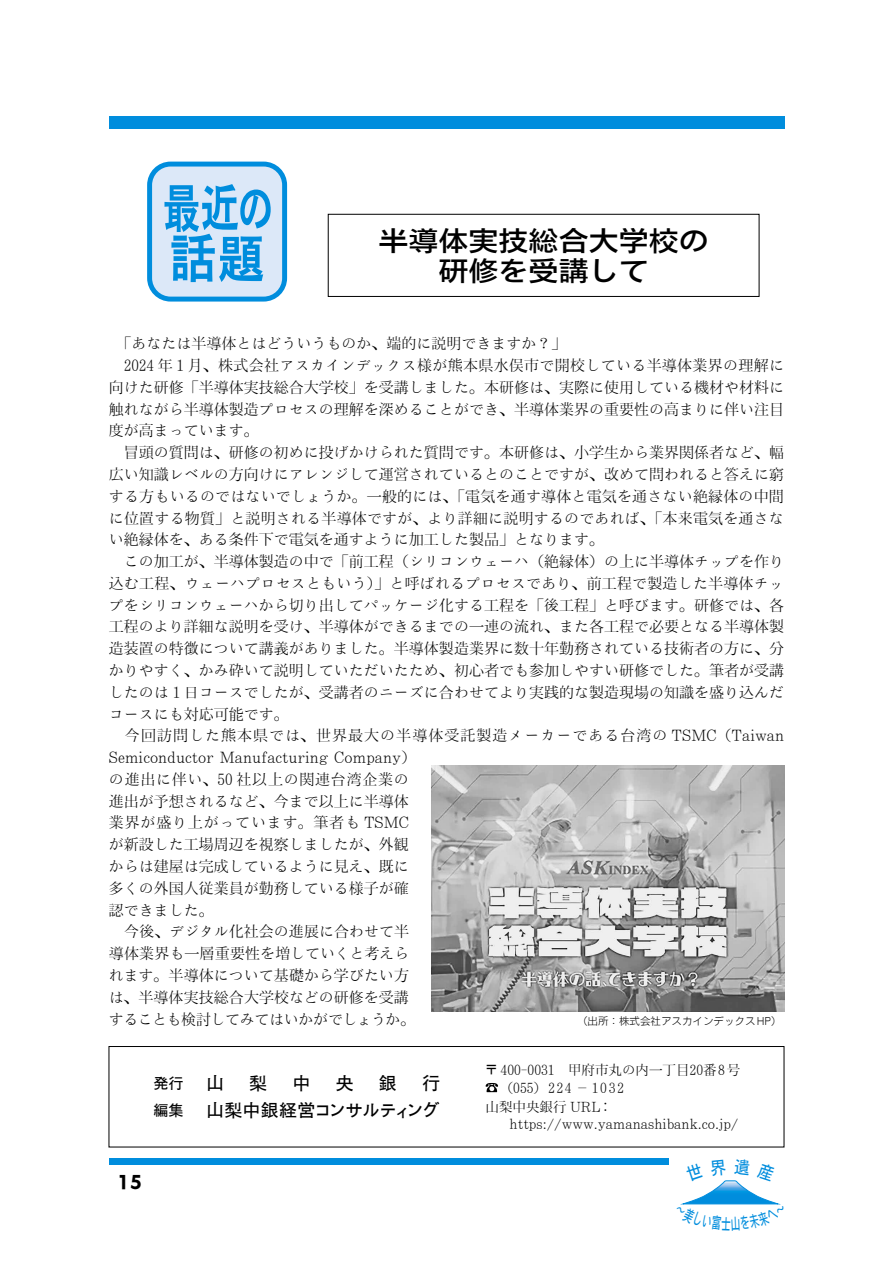
<style>
.page{position:relative;width:893px;height:1263px;background:#fff}
.page>*{position:absolute;margin:0;border:0;box-sizing:border-box;transform-origin:0 0}
.t1{font:27px/30px "Motoya Cedar W4 90 msp RKSJ H";color:#000;text-align:center;scale:1.11 1}
.t2{font:18px "Motoya Gothic W3 90 mskp RKSJ H";letter-spacing:.015em;color:#000}
.t3{font:18px "Motoya Gothic W3 90 msp RKSJ H";color:#000}
.t4{font:18px "Mn Ip T6 M75";color:#000}
.t5{font:15px/21.8px "Motoya Mincho W2 90 msp RKSJ H";color:#000}
.t6{font:15px/27px "Motoya Gothic W3 90 msp RKSJ H";color:#000}
.t7{font:13.5px "Motoya Mincho W2 90 msp RKSJ H";color:#000}
.t8{font:13.5px "Motoya Mincho W2 90 msp RKSJ H";letter-spacing:.12em;color:#000}
.t9{font:10.5px "Motoya Cedar W2 90 msp RKSJ H";color:#000}
.s1{font-size:12.75px}
.s2{font-size:12px}
.s3{font-family:"Mn M3 M50"}
.s4{font-family:"Mn M2 Mzn"}
.s5{font-family:"Mn M2 M75"}
</style>
<div class="page">
<div style="left:150px;top:164px;width:135px;height:135px;background:#dce8f8;border-radius:21px"></div>
<div style="left:147px;top:162px;width:140px;height:140px;border:5px solid #008ddd;border-radius:21px"></div>
<svg style="left:164px;top:184px;width:107px;height:98px"></svg>
<div style="left:328px;top:214px;width:431px;height:83px;border:1px solid #000"></div>
<img style="left:431px;top:765px;width:353px;height:246px">
<div style="left:109px;top:117px;width:675px;height:12px;background:#008ddd"></div>
<div style="left:109px;top:1158px;width:675px;height:6px;background:#008ddd"></div>
<div style="left:109px;top:1046px;width:675px;height:101px;border:1px solid #000"></div>
<svg style="left:486px;top:1083px;width:12px;height:9px"></svg>
<div style="left:670px;top:1156px;width:119px;height:30px;background:#fff"></div>
<svg style="left:680px;top:1180px;width:101px;height:25px"></svg>
<h1 class="t1" style="left:379px;top:225px;width:299px">半導体実技総合大学校の研修を受講して</h1>
<p class="t5" style="left:109px;top:333px;width:677px">　「あなたは半導体とはどういうものか、端的に説明できますか<span class="s1">？</span>」<br>　2024 年 1 月、株式会社アスカインデックス様が熊本県水俣市で開校している半導体業界の理解に向けた研修「半導体実技総合大学校」を受講しました。本研修は、実際に使用している機材や材料に触れながら半導体製造プロセスの理解を深めることができ、半導体業界の重要性の高まりに伴い注目度が高まっています。<br>　冒頭の質問は、研修の初めに投げかけられた質問です。本研修は、小学生から業界関係者など、幅広い知識レベルの方向けにアレンジして運営されているとのことですが、改めて問われると答えに窮する方もいるのではないでしょうか。一般的には、「電気を通す導体と電気を通さない絶縁体の中間に位置する物質」と説明される半導体ですが、より詳細に説明するのであれば、「本来電気を通さない絶縁体を、ある条件下で電気を通すように加工した製品」となります。<br>　この加工が、半導体製造の中で「前工程（シリコンウェーハ（絶縁体）の上に半導体チップを作り込む工程、ウェーハプロセスともいう）」と呼ばれるプロセスであり、前工程で製造した半導体チップをシリコンウェーハから切り出してパッケージ化する工程を「後工程」と呼びます。研修では、各工程のより詳細な説明を受け、半導体ができるまでの一連の流れ、また各工程で必要となる半導体製造装置の特徴について講義がありました。半導体製造業界に数十年勤務されている技術者の方に、分かりやすく、かみ砕いて説明していただいたため、初心者でも参加しやすい研修でした。筆者が受講したのは 1 日コースでしたが、受講者のニーズに合わせてより実践的な製造現場の知識を盛り込んだコースにも対応可能です。<br>　今回訪問した熊本県では、世界最大の半導体受託製造メーカーである台湾の TSMC（Taiwan Semiconductor Manufacturing Company）<br>の進出に伴い、50 社以上の関連台湾企業の<br>進出が予想されるなど、今まで以上に半導体<br>業界が盛り上がっています。筆者も TSMC<br>が新設した工場周辺を視察しましたが、外観<br>からは建屋は完成しているように見え、既に<br>多くの外国人従業員が勤務している様子が確<br>認できました。<br>　今後、デジタル化社会の進展に合わせて半<br>導体業界も一層重要性を増していくと考えら<br>れます。半導体について基礎から学びたい方<br>は、半導体実技総合大学校などの研修を受講<br>することも検討してみてはいかがでしょうか。</p>
<p class="t9" style="left:577px;top:1016px;width:206px">（出所：株式会社アスカインデックス HP）</p>
<p class="t6" style="left:153px;top:1069px;width:31px">発行編集</p>
<p class="t3" style="left:206px;top:1074px;width:19px">山</p>
<p class="t3" style="left:249px;top:1074px;width:19px">梨</p>
<p class="t3" style="left:292px;top:1074px;width:19px">中</p>
<p class="t3" style="left:336px;top:1074px;width:19px">央</p>
<p class="t3" style="left:379px;top:1074px;width:19px">銀</p>
<p class="t3" style="left:422px;top:1074px;width:19px">行</p>
<p class="t2" style="left:206px;top:1101px;width:236px">山梨中銀経営コンサルティング</p>
<p class="t4" style="left:116px;top:1174px;width:28px">15</p>
<p class="t7" style="left:486px;top:1063px;width:256px"><span class="s2">〒</span> 400<span class="s3">-</span>0031　甲府市丸の内一丁目20番 8号</p>
<p class="t7" style="left:486px;top:1100px;width:123px">山梨中央銀行 URL <span class="s4">:</span></p>
<p class="t8" style="left:500px;top:1081px;width:126px">（055）224 <span class="s5">-</span> 1032</p>
<p class="t7" style="left:509px;top:1117px;width:230px">https://www.yamanashibank.co.jp/</p>
</div>
